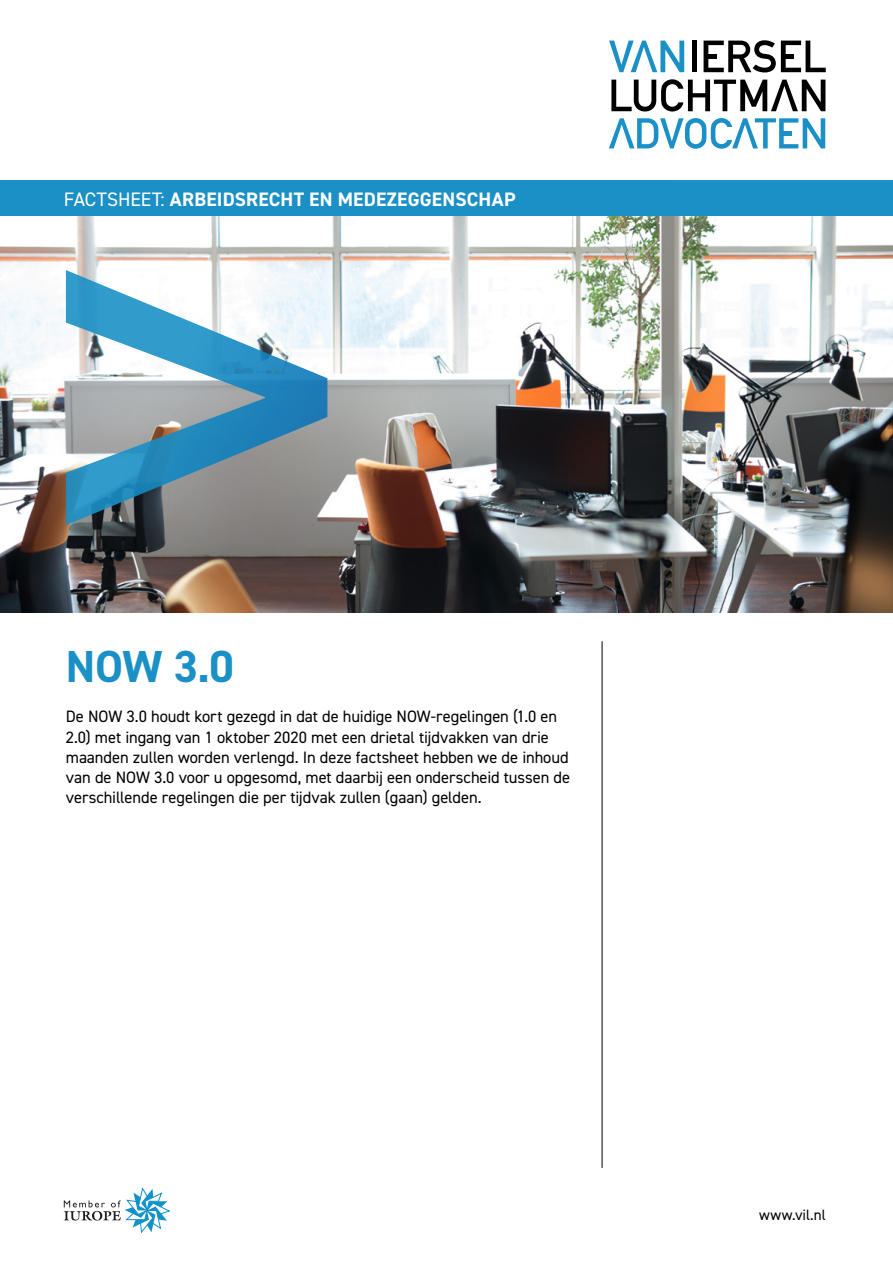
<style>
.page{position:relative;width:893px;height:1263px;background:#fff}
.page>*{position:absolute;margin:0;border:0;box-sizing:border-box;transform-origin:0 0}
.t1{font:700 45px "DIN2014";color:#1a90c6}
.t2{font:700 19.5px "DIN2014";letter-spacing:.01em;color:#fff}
.t3{font:16.5px/20.2px "DIN2014";letter-spacing:-.005em;color:#000}
.t4{font:15px "DIN2014";letter-spacing:.005em;color:#000}
.s1{font-weight:400}
</style>
<div class="page">
<img style="left:0;top:216px;width:893px;height:396px">
<svg style="left:64px;top:1187px;width:107px;height:46px"></svg>
<div style="left:0;top:180px;width:893px;height:36px;background:#1a90c6"></div>
<hr style="left:602px;top:641px;width:1px;height:527px;background:#000">
<svg style="left:66px;top:270px;width:261px;height:255px"></svg>
<svg style="left:609px;top:118px;width:216px;height:31px"></svg>
<svg style="left:609px;top:41px;width:75px;height:31px"></svg>
<div style="left:692px;top:41px;width:5px;height:31px;background:#000"></div>
<svg style="left:611px;top:79px;width:214px;height:33px"></svg>
<svg style="left:704px;top:40px;width:122px;height:32px"></svg>
<div style="left:783px;top:131px;width:8px;height:5px;background:#1a90c6"></div>
<p class="t2" style="left:64px;top:186px;width:453px"><span class="s1">FACTSHEET:</span> ARBEIDSRECHT EN MEDEZEGGENSCHAP</p>
<h1 class="t1" style="left:66px;top:636px;width:169px">NOW 3.0</h1>
<p class="t3" style="left:66px;top:706px;width:506px">De NOW 3.0 houdt kort gezegd in dat de huidige NOW-regelingen (1.0 en 2.0) met ingang van 1 oktober 2020 met een drietal tijdvakken van drie maanden zullen worden verlengd. In deze factsheet hebben we de inhoud van de NOW 3.0 voor u opgesomd, met daarbij een onderscheid tussen de verschillende regelingen die per tijdvak zullen (gaan) gelden.</p>
<p class="t4" style="left:759px;top:1205px;width:68px">www.vil.nl</p>
</div>
